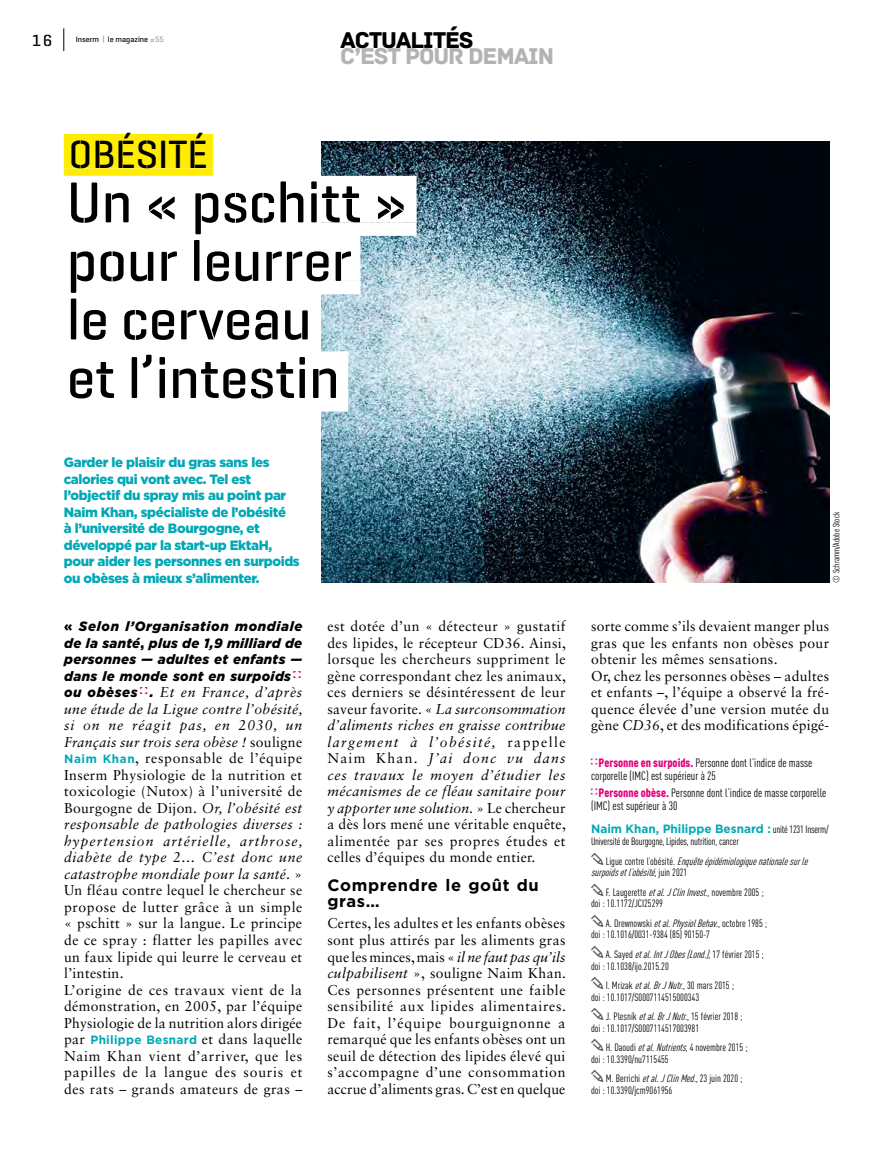
<style>
.page{position:relative;width:893px;height:1149px;background:#fff}
.page>*{position:absolute;margin:0;border:0;box-sizing:border-box;transform-origin:0 0}
.t1{font:500 58.5px/58.5px "Geogrotesque Stencil A";color:#000}
.t2{font:500 40.2px "Geogrotesque Stencil A";color:#000}
.t3{font:24px "Archive";letter-spacing:-.05em;color:#b1b3b4}
.t4{font:24px "Archive";letter-spacing:-.05em;color:#000}
.t5{font:700 16.5px/16.5px "Gotham";letter-spacing:.04em;color:#000}
.t6{font:500 16.5px "Geogrotesque Stencil A";color:#000}
.t7{font:14.25px/16.5px "Sabon LT Std";letter-spacing:.025em;color:#000}
.t8{font:900 13.5px/16.5px "Gotham";letter-spacing:-.025em;color:#00a8b5}
.t9{font:italic 900 13.5px/16.5px "Gotham";letter-spacing:.03em;color:#000;text-align:justify}
.t10{font:condensed 12px/13.5px "DINOT";color:#000}
.t11{font:700 12px "Gotham";color:#00a8b5}
.t12{font:condensed 10.5px/19.8px "DINOT";color:#000}
.t13{font:condensed 10.5px/19.8px "DINOT";letter-spacing:-.02em;color:#000}
.t14{font:condensed 9px "DINOT";color:#000}
.t15{font:500 7.95px "Geogrotesque Stencil A";color:#000}
.s1{color:#9c9e9f}
.s2{font-style:normal}
.s3{color:#e2007a}
.s4{font-family:"Gotham";font-weight:900;font-style:italic;font-size:13.5px}
.s5{font-style:italic}
.s6{font-family:"Gotham";font-weight:700;font-size:12px;color:#00a8b5}
.s7{font-weight:900;color:#e2007a}
.s8{font-family:"DINOT";font-weight:400;font-stretch:condensed;font-size:10.5px;color:#000}
</style>
<div class="page">
<img style="left:321px;top:141px;width:508px;height:441px">
<div style="left:64px;top:134px;width:149px;height:34px;background:#ffed00"></div>
<div style="left:64px;top:168px;width:149px;height:8px;background:#ffed00"></div>
<div style="left:58px;top:176px;width:359px;height:46px;background:#fff"></div>
<div style="left:58px;top:222px;width:359px;height:14px;background:#fff"></div>
<div style="left:58px;top:234px;width:302px;height:47px;background:#fff"></div>
<div style="left:58px;top:281px;width:302px;height:13px;background:#fff"></div>
<div style="left:58px;top:351px;width:290px;height:47px;background:#fff"></div>
<div style="left:58px;top:398px;width:290px;height:13px;background:#fff"></div>
<svg style="left:63px;top:28px;width:1px;height:23px"></svg>
<p class="t6" style="left:32px;top:30px;width:21px">16</p>
<p class="t15" style="left:76px;top:34px;width:90px">Inserm <span class="s1">|</span> le magazine <span class="s1">#55</span></p>
<h3 class="t4" style="left:340px;top:26px;width:135px">ACTUALITÉS</h3>
<h3 class="t3" style="left:340px;top:42px;width:215px">C’EST POUR DEMAIN</h3>
<h2 class="t2" style="left:69px;top:130px;width:141px">OBÉSITÉ</h2>
<h1 class="t1" style="left:67px;top:172px;width:343px">Un « pschitt » pour leurrer le cerveau<br>et l’intestin</h1>
<p class="t8" style="left:64px;top:454px;width:237px">Garder le plaisir du gras sans les calories qui vont avec. Tel est l’objectif du spray mis au point par Naim Khan, spécialiste de l’obésité<br>à l’université de Bourgogne, et développé par la start-up EktaH, pour aider les personnes en surpoids ou obèses à mieux s’alimenter.</p>
<p class="t9" style="left:64px;top:618px;width:240px"><span class="s2">«</span> Selon l’Organisation mondiale de la santé<span class="s2">,</span> plus de 1,9 milliard de personnes — adultes et enfants — dans le monde sont en surpoids<span class="s3">✓</span></p>
<p class="t7" style="left:64px;top:683px;width:240px"><span class="s4">ou obèses</span><span class="s3">✓</span><span class="s4">.</span> <span class="s5">Et en France, d’après une étude de la Ligue contre l’obésité, si on ne réagit pas, en 2030, un Français sur trois sera obèse !</span> souligne <span class="s6">Naim Khan</span>, responsable de l’équipe Inserm Physiologie de la nutrition et toxicologie (Nutox) à l’université de Bourgogne de Dijon. <span class="s5">Or, l’obésité est responsable de pathologies diverses : hypertension artérielle, arthrose, diabète de type 2… C’est donc une catastrophe mondiale pour la santé.</span> » Un fléau contre lequel le chercheur se propose de lutter grâce à un simple « pschitt » sur la langue. Le principe de ce spray : flatter les papilles avec un faux lipide qui leurre le cerveau et l’intestin.<br>L’origine de ces travaux vient de la démonstration, en 2005, par l’équipe Physiologie de la nutrition alors dirigée par <span class="s6">Philippe Besnard</span> et dans laquelle Naim Khan vient d’arriver, que les papilles de la langue des souris et des rats – grands amateurs de gras –</p>
<p class="t7" style="left:327px;top:617px;width:240px;text-align:justify">est dotée d’un « détecteur » gustatif des lipides, le récepteur CD36. Ainsi, lorsque les chercheurs suppriment le gène correspondant chez les animaux, ces derniers se désintéressent de leur saveur favorite. « <span class="s5">La surconsommation d’aliments riches en graisse contribue largement à l’obésité,</span> rappelle Naim Khan. <span class="s5">J’ai donc vu dans ces travaux le moyen d’étudier les mécanismes de ce fléau sanitaire pour y apporter une solution.</span> » Le chercheur a dès lors mené une véritable enquête, alimentée par ses propres études et celles d’équipes du monde entier.</p>
<p class="t5" style="left:327px;top:876px;width:213px">Comprendre le goût du gras…</p>
<p class="t7" style="left:327px;top:914px;width:240px;text-align:justify">Certes, les adultes et les enfants obèses sont plus attirés par les aliments gras que les minces, mais « <span class="s5">il ne faut pas qu’ils culpabilisent</span> », souligne Naim Khan.<br>Ces personnes présentent une faible sensibilité aux lipides alimentaires.<br>De fait, l’équipe bourguignonne a remarqué que les enfants obèses ont un seuil de détection des lipides élevé qui s’accompagne d’une consommation accrue d’aliments gras. C’est en quelque</p>
<p class="t14" style="left:831px;top:582px;width:72px;rotate:-90deg">© Schramm/Adobe Stock</p>
<p class="t7" style="left:591px;top:617px;width:240px">sorte comme s’ils devaient manger plus gras que les enfants non obèses pour obtenir les mêmes sensations.<br>Or, chez les personnes obèses – adultes et enfants –, l’équipe a observé la fré&shy;quence élevée d’une version mutée du gène <span class="s5">CD36</span>, et des modifications épigé-</p>
<p class="t10" style="left:591px;top:755px;width:223px"><span class="s3">✔</span><span class="s7">Personne en surpoids.</span> Personne dont l’indice de masse corporelle (IMC) est supérieur à 25</p>
<p class="t10" style="left:591px;top:785px;width:237px"><span class="s3">✔</span><span class="s7">Personne obèse.</span> Personne dont l’indice de masse corporelle (IMC) est supérieur à 30</p>
<p class="t11" style="left:591px;top:820px;width:239px">Naim Khan, Philippe Besnard : <span class="s8">unité 1231 Inserm/</span></p>
<p class="t13" style="left:606px;top:831px;width:206px;text-indent:-15px">Université de Bourgogne, Lipides, nutrition, cancer<br>L i g u e c o n t r e l ’ o b é s i t é . <span class="s5">Enquêteépidémiologiquenationalesurle</span></p>
<p class="t12" style="left:606px;top:862px;width:160px;text-indent:-15px"><span class="s5">surpoidsetl’obésité</span>, j u i n 2 0 2 1<br>F. Laugerette <span class="s5">etal.JClinInvest</span>., novembre 2005 ;</p>
<p class="t12" style="left:606px;top:893px;width:163px;text-indent:-15px">doi : 10.1172/JCI25299<br>A. Drewnowski <span class="s5">etal.PhysiolBehav</span>., octobre 1985 ;</p>
<p class="t12" style="left:606px;top:924px;width:160px;text-indent:-15px">doi : 10.1016/0031-9384 (85) 90150-7<br>A . Sayed <span class="s5">etal.IntJObes(Lond.)</span>, 17 février 2015 ;</p>
<p class="t12" style="left:606px;top:955px;width:130px;text-indent:-15px">doi : 10.1038/ijo.2015.20<br>I. Mrizak <span class="s5">etal.BrJNutr.</span>, 30 mars 2015 ;</p>
<p class="t12" style="left:606px;top:986px;width:138px;text-indent:-15px">doi : 10.1017/S0007114515000343<br>J. Plesník <span class="s5">etal.BrJNutr.</span>, 15 février 2018 ;</p>
<p class="t12" style="left:606px;top:1017px;width:143px;text-indent:-15px">doi : 10.1017/S0007114517003981<br>H. Daoudi <span class="s5">etal.Nutrients</span>, 4 novembre 2015 ;</p>
<p class="t12" style="left:606px;top:1048px;width:138px;text-indent:-15px">doi : 10.3390/nu7115455<br>M. Berrichi <span class="s5">etal.JClinMed.,</span>23 juin 2020 ;</p>
<p class="t12" style="left:591px;top:1079px;width:83px">doi : 10.3390/jcm9061956</p>
</div>
